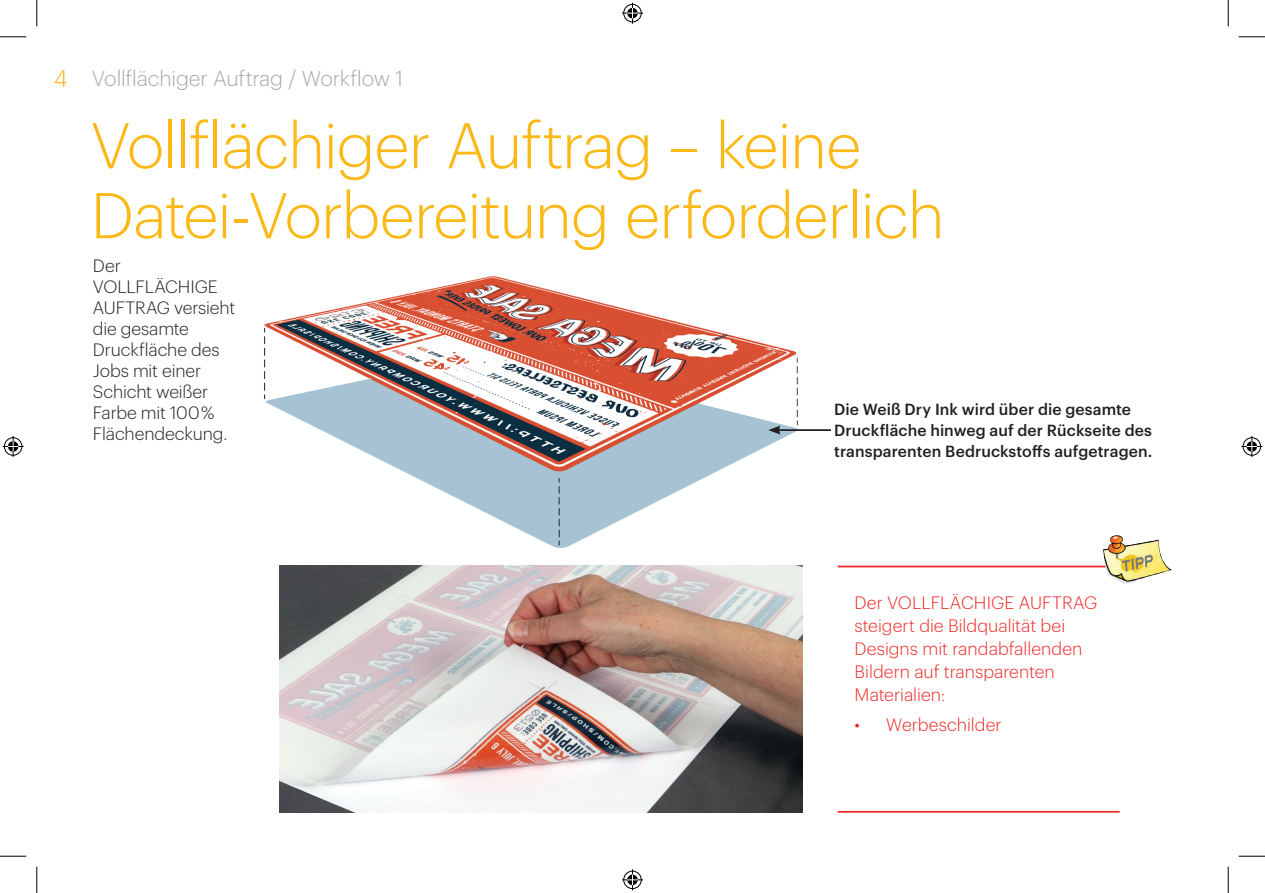
<style>
.page{position:relative;width:1265px;height:893px;background:#fff}
.page>*{position:absolute;margin:0;border:0;box-sizing:border-box;transform-origin:0 0}
.t1{font:300 63px/69.8px "Graphik";letter-spacing:-.015em;color:#fcb814}
.t2{font:300 21px "Graphik";letter-spacing:-.005em;color:#a8a9ad}
.t3{font:300 17.5px/22.9px "Graphik";color:#ee2823}
.t4{font:300 17.5px/21px "Graphik";letter-spacing:-.005em;color:#231f20}
.t5{font:500 15.75px/21px "Graphik";letter-spacing:.005em;color:#231f20}
.s1{font-size:23.28px;color:#fcb814}
</style>
<div class="page">
<img style="left:280px;top:565px;width:522px;height:247px">
<img style="left:264px;top:276px;width:567px;height:272px">
<hr style="left:837px;top:565px;width:282px;height:2px;background:#ee2823">
<img style="left:1102px;top:535px;width:69px;height:48px">
<hr style="left:837px;top:810px;width:282px;height:2px;background:#ee2823">
<hr style="left:777px;top:429px;width:53px;height:1px;background:#231f20">
<svg style="left:768px;top:425px;width:12px;height:9px"></svg>
<svg style="left:0;top:36px;width:26px;height:1px"></svg>
<svg style="left:1238px;top:36px;width:26px;height:1px"></svg>
<svg style="left:0;top:855px;width:26px;height:1px"></svg>
<svg style="left:1238px;top:855px;width:26px;height:1px"></svg>
<svg style="left:36px;top:0;width:1px;height:26px"></svg>
<svg style="left:36px;top:866px;width:1px;height:26px"></svg>
<svg style="left:1227px;top:0;width:1px;height:26px"></svg>
<svg style="left:1227px;top:866px;width:1px;height:26px"></svg>
<svg style="left:622px;top:3px;width:21px;height:21px"></svg>
<svg style="left:622px;top:869px;width:21px;height:20px"></svg>
<svg style="left:3px;top:436px;width:21px;height:21px"></svg>
<svg style="left:1241px;top:436px;width:20px;height:21px"></svg>
<p class="t2" style="left:54px;top:63px;width:351px"><span class="s1">4</span> Vollflächiger Auftrag / Workflow 1</p>
<h1 class="t1" style="left:91px;top:106px;width:855px">Vollflächiger Auftrag – keine<br>Datei-Vorbereitung erforderlich</h1>
<p class="t4" style="left:93px;top:253px;width:144px">Der<br>VOLLFLÄCHIGE<br>AUFTRAG versieht die gesamte<br>Druckfläche des<br>Jobs mit einer<br>Schicht weißer<br>Farbe mit 100 %<br>Flächendeckung.</p>
<p class="t5" style="left:834px;top:397px;width:319px">Die Weiß Dry Ink wird über die gesamte<br>Druckfläche hinweg auf der Rückseite des transparenten Bedruckstoffs aufgetragen.</p>
<p class="t3" style="left:854px;top:589px;width:244px">Der VOLLFLÄCHIGE AUFTRAG steigert die Bildqualität bei<br>Designs mit randabfallenden<br>Bildern auf transparenten<br>Materialien:</p>
<p class="t3" style="left:854px;top:711px;width:148px">• Werbeschilder</p>
</div>
